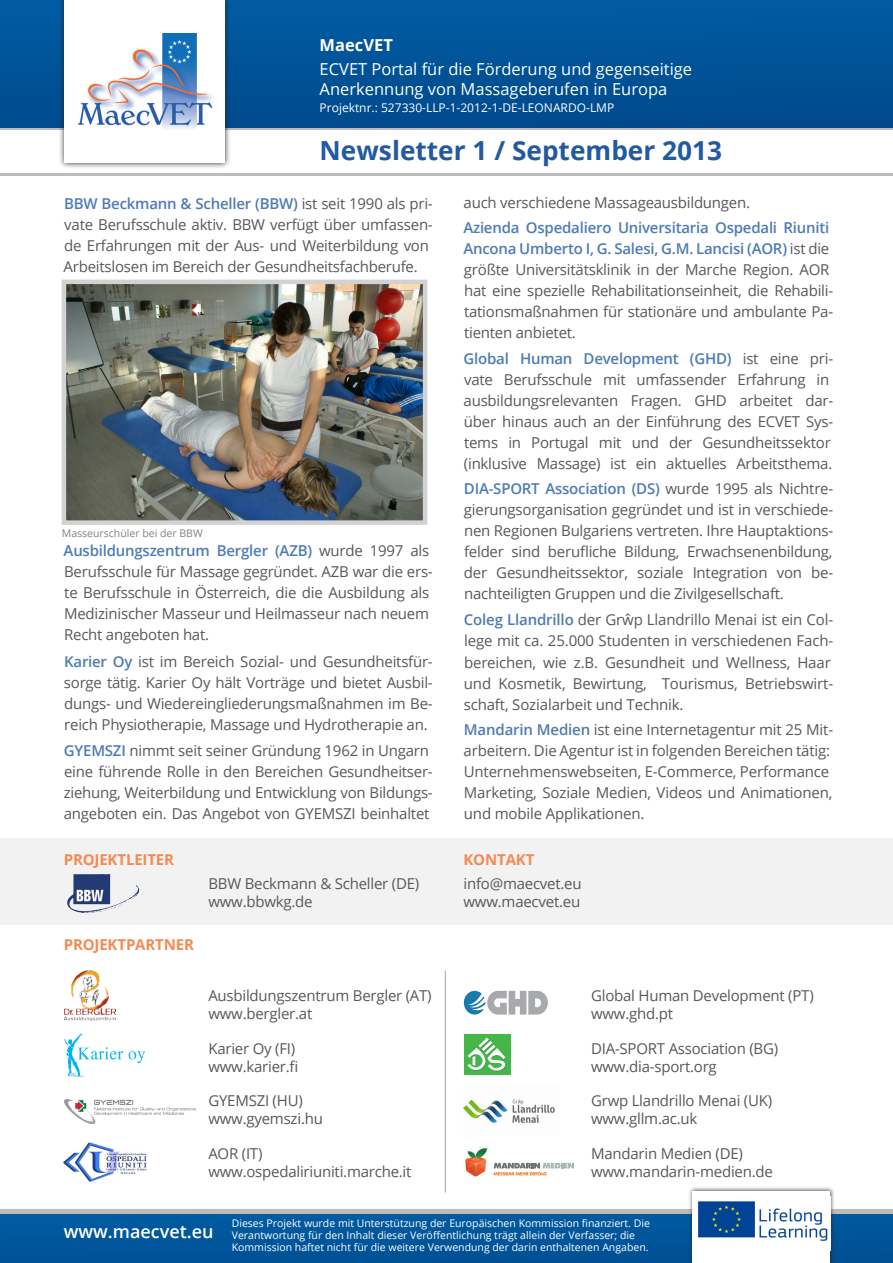
<style>
.page{position:relative;width:893px;height:1263px;background:#fff}
.page>*{position:absolute;margin:0;border:0;box-sizing:border-box;transform-origin:0 0}
.t1{font:700 26.25px "Open Sans";color:#225aa2}
.t2{font:600 18px "Open Sans";color:#fff}
.t3{font:16.5px "Open Sans";color:#fff}
.t4{font:700 16.5px "Open Sans";color:#fff}
.Absatzformat_1{font:15px/21px "Open Sans";letter-spacing:-.015em;color:#57585a}
.Absatzformat_3{font:15px "Open Sans";letter-spacing:-.015em;color:#57585a}
.Absatzformat_3-2{font:700 15px "Open Sans";letter-spacing:-.01em;color:#f48a53}
.t5{font:12px "Open Sans";color:#fff}
.t6{font:10.5px/12px "Open Sans";color:#fff}
.t7{font:10.5px "Open Sans";color:#808285}
.s1{font-weight:600;color:#4e7bb5}
</style>
<div class="page">
<div style="left:0;top:1213px;width:893px;height:50px;background:#00559b"></div>
<hr style="left:0;top:1209px;width:893px;height:4px;background:#bdbcbc">
<div style="left:688px;top:1186px;width:147px;height:77px;background:#231f20;opacity:.85"></div>
<div style="left:693px;top:1191px;width:137px;height:72px;background:#fff"></div>
<img style="left:698px;top:1201px;width:130px;height:40px">
<hr style="left:0;top:173px;width:893px;height:2px;background:#bdbcbc">
<hr style="left:0;top:127px;width:893px;height:2px;background:#bdbcbc">
<div style="left:0;top:0;width:893px;height:127px;background:#005398"></div>
<div style="left:58px;top:0;width:173px;height:169px;background:#231f20;opacity:.9"></div>
<div style="left:65px;top:0;width:160px;height:163px;background:#fff"></div>
<img style="left:78px;top:33px;width:135px;height:96px">
<div style="left:0;top:838px;width:893px;height:87px;background:#f2f2f2"></div>
<img style="left:65px;top:1033px;width:80px;height:45px">
<img style="left:65px;top:1099px;width:131px;height:24px">
<img style="left:64px;top:1142px;width:83px;height:40px">
<svg style="left:464px;top:991px;width:84px;height:23px"></svg>
<img style="left:465px;top:1034px;width:45px;height:40px">
<img style="left:463px;top:1099px;width:92px;height:24px">
<img style="left:65px;top:971px;width:51px;height:50px">
<img style="left:465px;top:1148px;width:23px;height:29px">
<svg style="left:493px;top:1163px;width:81px;height:12px"></svg>
<hr style="left:445px;top:971px;width:1px;height:221px;background:#bdbcbc">
<img style="left:67px;top:285px;width:355px;height:235px">
<div style="left:62px;top:280px;width:365px;height:245px;border:4px solid #d2d2d2"></div>
<img style="left:68px;top:875px;width:70px;height:38px">
<p class="t4" style="left:320px;top:33px;width:75px">MaecVET</p>
<p class="t3" style="left:320px;top:58px;width:374px">ECVET Portal für die Förderung und gegenseitige</p>
<p class="t3" style="left:320px;top:77px;width:349px">Anerkennung von Massageberufen in Europa</p>
<p class="t5" style="left:320px;top:99px;width:296px">Projektnr.: 527330-LLP-1-2012-1-DE-LEONARDO-LMP</p>
<p class="t1" style="left:320px;top:132px;width:404px">Newsletter 1 / September 2013</p>
<p class="Absatzformat_1" style="left:64px;top:193px;width:371px"><span class="s1">BBW Beckmann &amp; Scheller (BBW)</span> ist seit 1990 als pri&shy;vate Berufsschule aktiv. BBW verfügt über umfassen&shy;de Erfahrungen mit der Aus- und Weiterbildung von Arbeitslosen im Bereich der Gesundheitsfachberufe.</p>
<p class="Absatzformat_1" style="left:464px;top:192px;width:288px">auch verschiedene Massageausbildungen.</p>
<p class="Absatzformat_1" style="left:463px;top:217px;width:371px"><span class="s1">Azienda Ospedaliero Universitaria Ospedali Riuniti Ancona Umberto I, G. Salesi, G.M. Lancisi (AOR)</span> ist die größte Universitätsklinik in der Marche Region. AOR hat eine spezielle Rehabilitationseinheit, die Rehabili&shy;tationsmaßnahmen für stationäre und ambulante Pa&shy;tienten anbietet.</p>
<p class="Absatzformat_1" style="left:464px;top:347px;width:371px"><span class="s1">Global Human Development (GHD)</span> ist eine pri&shy;vate Berufsschule mit umfassender Erfahrung in ausbildungsrelevanten Fragen. GHD arbeitet dar&shy;über hinaus auch an der Einführung des ECVET Sys&shy;tems in Portugal mit und der Gesundheitssektor (inklusive Massage) ist ein aktuelles Arbeitsthema.</p>
<p class="Absatzformat_1" style="left:464px;top:478px;width:371px;text-align:justify"><span class="s1">DIA-SPORT Association (DS)</span> wurde 1995 als Nichtre&shy;gierungsorganisation gegründet und ist in verschiede&shy;nen Regionen Bulgariens vertreten. Ihre Hauptaktions&shy;felder sind berufliche Bildung, Erwachsenenbildung, der Gesundheitssektor, soziale Integration von be&shy;nachteiligten Gruppen und die Zivilgesellschaft.</p>
<p class="Absatzformat_1" style="left:464px;top:609px;width:371px"><span class="s1">Coleg Llandrillo</span> der Grŵp Llandrillo Menai ist ein Col&shy;lege mit ca. 25.000 Studenten in verschiedenen Fach&shy;bereichen, wie z.B. Gesundheit und Wellness, Haar und Kosmetik, Bewirtung, Tourismus, Betriebswirt&shy;schaft, Sozialarbeit und Technik.</p>
<p class="Absatzformat_1" style="left:464px;top:719px;width:371px"><span class="s1">Mandarin Medien</span> ist eine Internetagentur mit 25 Mit&shy;arbeitern. Die Agentur ist in folgenden Bereichen tätig:<br>Unternehmenswebseiten, E-Commerce, Performance Marketing, Soziale Medien, Videos und Animationen, und mobile Applikationen.</p>
<p class="t7" style="left:62px;top:526px;width:142px">Masseurschüler bei der BBW</p>
<p class="Absatzformat_1" style="left:64px;top:540px;width:371px"><span class="s1">Ausbildungszentrum Bergler (AZB)</span> wurde 1997 als Berufsschule für Massage gegründet. AZB war die ers&shy;te Berufsschule in Österreich, die die Ausbildung als Medizinischer Masseur und Heilmasseur nach neuem Recht angeboten hat.</p>
<p class="Absatzformat_1" style="left:64px;top:650px;width:370px;text-align:justify"><span class="s1">Karier Oy</span> ist im Bereich Sozial- und Gesundheitsfür&shy;sorge tätig. Karier Oy hält Vorträge und bietet Ausbil&shy;dungs- und Wiedereingliederungsmaßnahmen im Be&shy;reich Physiotherapie, Massage und Hydrotherapie an.</p>
<p class="Absatzformat_1" style="left:64px;top:740px;width:371px"><span class="s1">GYEMSZI</span> nimmt seit seiner Gründung 1962 in Ungarn eine führende Rolle in den Bereichen Gesundheitser&shy;ziehung, Weiterbildung und Entwicklung von Bildungs&shy;angeboten ein. Das Angebot von GYEMSZI beinhaltet</p>
<p class="Absatzformat_3-2" style="left:64px;top:849px;width:112px">PROJEKTLEITER</p>
<p class="Absatzformat_3-2" style="left:64px;top:934px;width:132px">PROJEKTPARTNER</p>
<p class="Absatzformat_3" style="left:208px;top:873px;width:212px">BBW Beckmann &amp; Scheller (DE)</p>
<p class="Absatzformat_3" style="left:208px;top:891px;width:106px">www.bbwkg.de</p>
<p class="Absatzformat_3" style="left:208px;top:985px;width:225px">Ausbildungszentrum Bergler (AT)</p>
<p class="Absatzformat_3" style="left:208px;top:1003px;width:105px">www.bergler.at</p>
<p class="Absatzformat_3" style="left:208px;top:1038px;width:88px">Karier Oy (FI)</p>
<p class="Absatzformat_3" style="left:208px;top:1056px;width:92px">www.karier.fi</p>
<p class="Absatzformat_3" style="left:208px;top:1090px;width:96px">GYEMSZI (HU)</p>
<p class="Absatzformat_3" style="left:208px;top:1108px;width:116px">www.gyemszi.hu</p>
<p class="Absatzformat_3" style="left:208px;top:1143px;width:56px">AOR (IT)</p>
<p class="Absatzformat_3" style="left:208px;top:1161px;width:205px">www.ospedaliriuniti.marche.it</p>
<p class="Absatzformat_3-2" style="left:463px;top:849px;width:72px">KONTAKT</p>
<p class="Absatzformat_3" style="left:463px;top:873px;width:120px">info@maecvet.eu</p>
<p class="Absatzformat_3" style="left:463px;top:891px;width:118px">www.maecvet.eu</p>
<p class="Absatzformat_3" style="left:591px;top:985px;width:224px">Global Human Development (PT)</p>
<p class="Absatzformat_3" style="left:591px;top:1003px;width:84px">www.ghd.pt</p>
<p class="Absatzformat_3" style="left:591px;top:1038px;width:189px">DIA-SPORT Association (BG)</p>
<p class="Absatzformat_3" style="left:591px;top:1056px;width:127px">www.dia-sport.org</p>
<p class="Absatzformat_3" style="left:591px;top:1090px;width:183px">Grwp Llandrillo Menai (UK)</p>
<p class="Absatzformat_3" style="left:591px;top:1108px;width:108px">www.gllm.ac.uk</p>
<p class="Absatzformat_3" style="left:591px;top:1143px;width:154px">Mandarin Medien (DE)</p>
<p class="Absatzformat_3" style="left:591px;top:1161px;width:183px">www.mandarin-medien.de</p>
<p class="t2" style="left:64px;top:1219px;width:151px">www.maecvet.eu</p>
<p class="t6" style="left:232px;top:1217px;width:420px">Dieses Projekt wurde mit Unterstützung der Europäischen Kommission finanziert. Die<br>Verantwortung für den Inhalt dieser Veröffentlichung trägt allein der Verfasser; die<br>Kommission haftet nicht für die weitere Verwendung der darin enthaltenen Angaben.</p>
</div>
